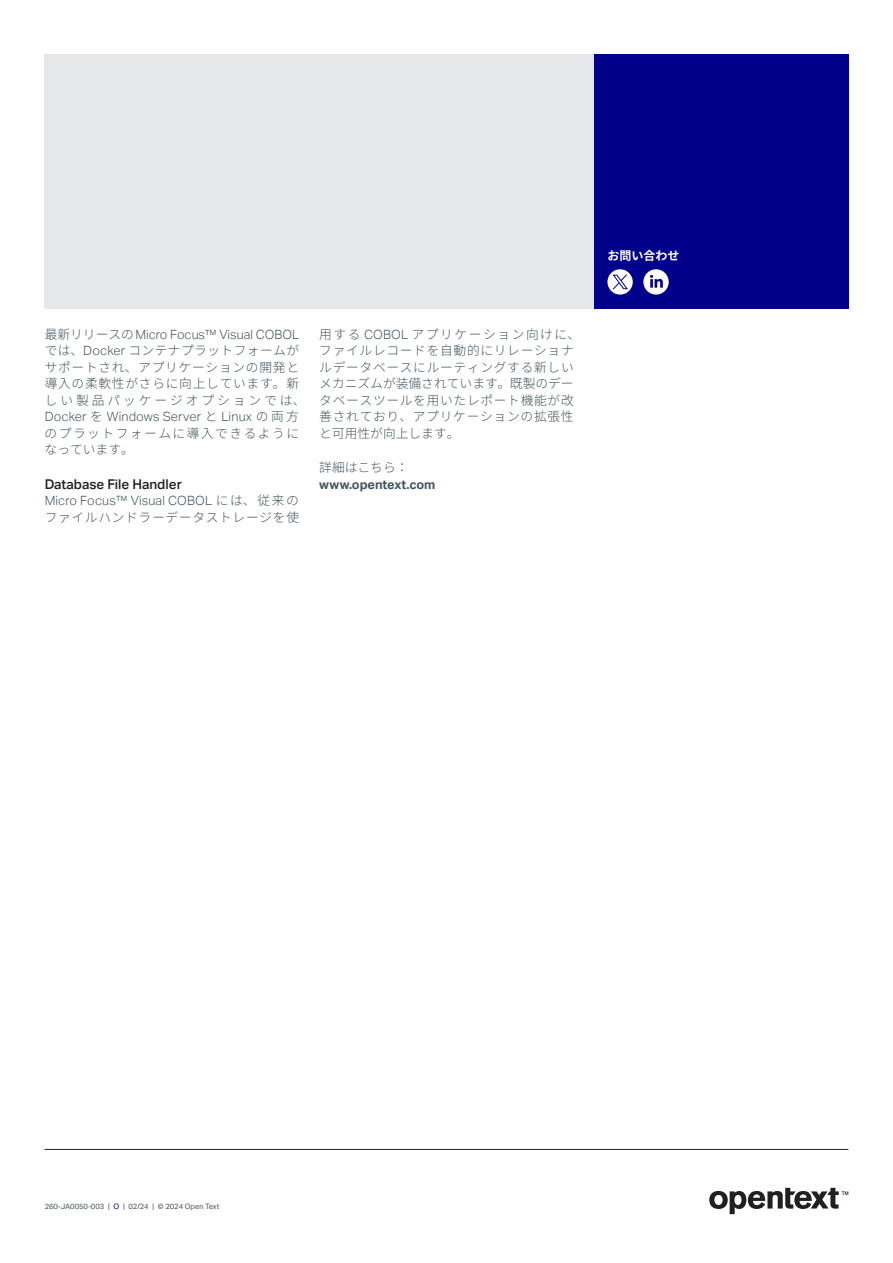
<style>
.page{position:relative;width:893px;height:1263px;background:#fff}
.page>*{position:absolute;margin:0;border:0;box-sizing:border-box;transform-origin:0 0}
.subhead_9_12_first_line-medium{font:500 13.5px "Aktiv Grotesk";color:#231f20}
.body_8_5_11-grey{font:300 12.75px/16.5px "Source Han Sans JP";letter-spacing:.055em;color:#45555f}
.body_8_5_11-grey-2{font:700 12.75px "Aktiv Grotesk";color:#45555f}
.subhead_9_12_medium{font:300 12.75px "Source Han Sans JP";color:#45555f}
.Contact_8_9_5-regular_white{font:700 12px "Source Han Sans JP";color:#fff}
.mousetype-legal_5_7-grey{font:7.5px "Aktiv Grotesk";color:#45555f}
.s1{font-family:"Aktiv Grotesk"}
.s2{color:#00008b}
</style>
<div class="page">
<hr style="left:45px;top:1149px;width:803px;height:1px;background:#231f20">
<div style="left:45px;top:54px;width:549px;height:254px;background:#e6e7e9"></div>
<div style="left:594px;top:54px;width:254px;height:254px;background:#00008b"></div>
<svg style="left:607px;top:269px;width:26px;height:26px"></svg>
<svg style="left:612px;top:275px;width:16px;height:14px"></svg>
<div style="left:643px;top:269px;width:26px;height:26px;background:#fff;border-radius:50%"></div>
<svg style="left:650px;top:275px;width:13px;height:13px"></svg>
<svg style="left:709px;top:1188px;width:139px;height:26px"></svg>
<p class="body_8_5_11-grey" style="left:45px;top:326px;width:262px">最新リリースの<span class="s1">Micro Focus™ Visual COBOL</span>では、<span class="s1">Docker</span> コンテナプラットフォームがサポートされ、アプリケーションの開発と導入の柔軟性がさらに向上しています。新しい製品パッケージオプションでは、<br><span class="s1">Docker</span> を <span class="s1">Windows Server</span> と <span class="s1">Linux</span> の両方のプラットフォームに導入できるようになっています。</p>
<p class="subhead_9_12_first_line-medium" style="left:45px;top:476px;width:139px">Database File Handler</p>
<p class="body_8_5_11-grey" style="left:45px;top:492px;width:256px"><span class="s1">Micro Focus™ Visual COBOL</span> には、従来のファイルハンドラーデータストレージを使</p>
<p class="body_8_5_11-grey" style="left:319px;top:326px;width:262px">用する <span class="s1">COBOL</span> アプリケーション向けに、ファイルレコードを自動的にリレーショナルデータベースにルーティングする新しいメカニズムが装備されています。既製のデータベースツールを用いたレポート機能が改善されており、アプリケーションの拡張性と可用性が向上します。</p>
<p class="subhead_9_12_medium" style="left:319px;top:460px;width:91px">詳細はこちら：</p>
<p class="body_8_5_11-grey-2" style="left:319px;top:477px;width:118px">www.opentext.com</p>
<p class="Contact_8_9_5-regular_white" style="left:607px;top:249px;width:73px">お問い合わせ</p>
<p class="mousetype-legal_5_7-grey" style="left:45px;top:1202px;width:61px">260-JA0050-003</p>
<p class="mousetype-legal_5_7-grey" style="left:108px;top:1202px;width:113px">| <span class="s2">O</span> | 02/24 | © 2024 Open Text</p>
</div>
